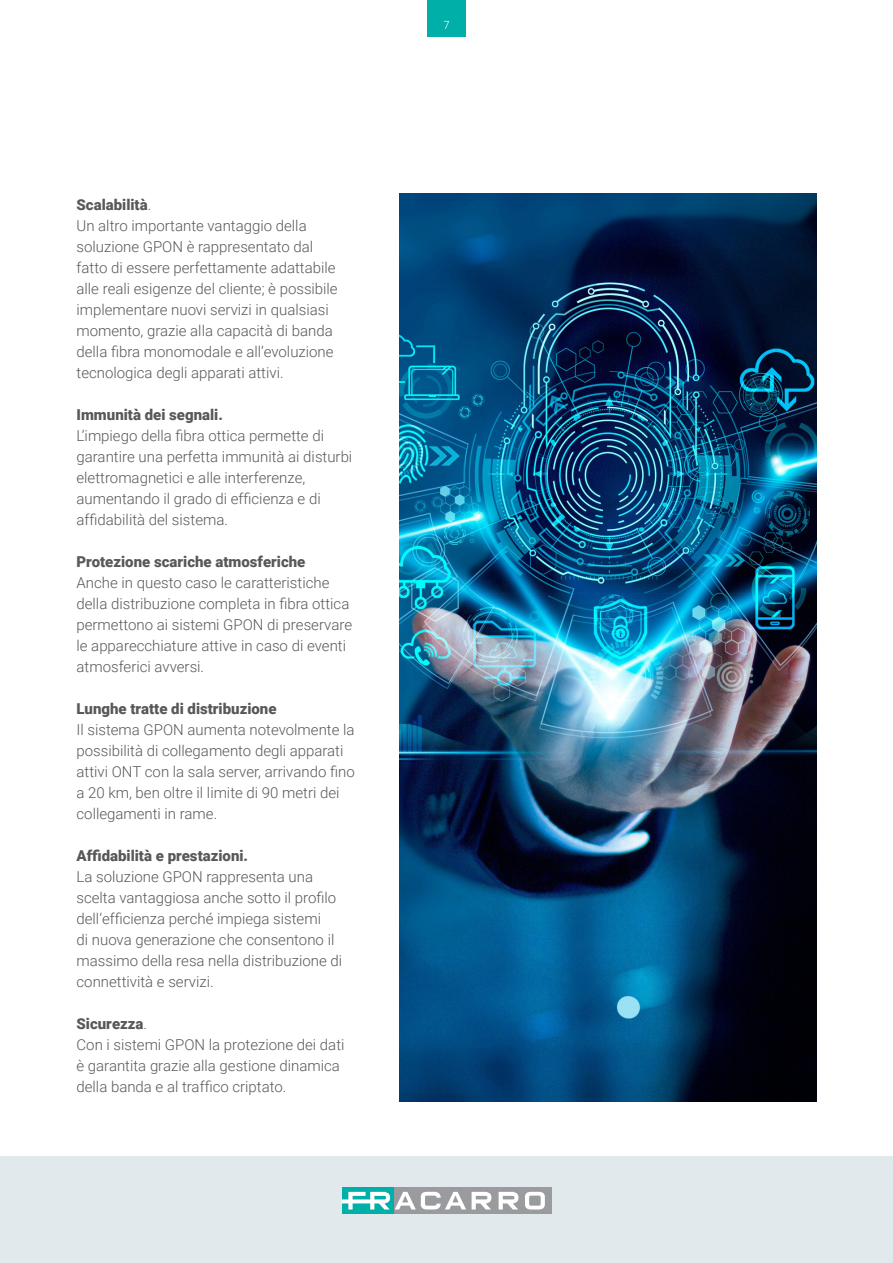
<style>
.page{position:relative;width:893px;height:1263px;background:#fff}
.page>*{position:absolute;margin:0;border:0;box-sizing:border-box;transform-origin:0 0}
.t1{font:300 15px/21px "Roboto";color:#57585a}
.t2{font:900 15px "Roboto";color:#57585a}
.t3{font:300 11.25px "Roboto";color:#fff}
.s1{font-weight:900}
</style>
<div class="page">
<div style="left:0;top:1157px;width:893px;height:106px;background:#e2e9ed"></div>
<div style="left:389px;top:1187px;width:162px;height:27px;background:#999b9e"></div>
<div style="left:342px;top:1187px;width:51px;height:27px;background:#00afa8"></div>
<svg style="left:472px;top:1192px;width:19px;height:17px"></svg>
<svg style="left:499px;top:1192px;width:19px;height:17px"></svg>
<svg style="left:525px;top:1192px;width:20px;height:17px"></svg>
<svg style="left:342px;top:1192px;width:124px;height:17px"></svg>
<div style="left:427px;top:0;width:39px;height:36px;background:#00afa8"></div>
<img style="left:400px;top:194px;width:416px;height:907px">
<p class="t1" style="left:77px;top:193px;width:263px"><span class="s1">Scalabilità</span>.<br>Un altro importante vantaggio della soluzione GPON è rappresentato dal fatto di essere perfettamente adattabile alle reali esigenze del cliente; è possibile implementare nuovi servizi in qualsiasi momento, grazie alla capacità di banda della fibra monomodale e all’evoluzione tecnologica degli apparati attivi.</p>
<p class="t2" style="left:77px;top:404px;width:148px">Immunità dei segnali.</p>
<p class="t1" style="left:77px;top:424px;width:277px">L’impiego della fibra ottica permette di garantire una perfetta immunità ai disturbi elettromagnetici e alle interferenze, aumentando il grado di efficienza e di affidabilità del sistema.</p>
<p class="t2" style="left:77px;top:551px;width:230px">Protezione scariche atmosferiche</p>
<p class="t1" style="left:77px;top:571px;width:277px">Anche in questo caso le caratteristiche della distribuzione completa in fibra ottica permettono ai sistemi GPON di preservare le apparecchiature attive in caso di eventi atmosferici avversi.</p>
<p class="t2" style="left:77px;top:698px;width:202px">Lunghe tratte di distribuzione</p>
<p class="t1" style="left:77px;top:718px;width:280px">Il sistema GPON aumenta notevolmente la possibilità di collegamento degli apparati attivi ONT con la sala server, arrivando fino a 20 km, ben oltre il limite di 90 metri dei collegamenti in rame.</p>
<p class="t2" style="left:77px;top:845px;width:173px">Affidabilità e prestazioni.</p>
<p class="t1" style="left:77px;top:865px;width:267px">La soluzione GPON rappresenta una scelta vantaggiosa anche sotto il profilo dell’efficienza perché impiega sistemi<br>di nuova generazione che consentono il massimo della resa nella distribuzione di connettività e servizi.</p>
<p class="t1" style="left:77px;top:1012px;width:269px"><span class="s1">Sicurezza</span>.<br>Con i sistemi GPON la protezione dei dati è garantita grazie alla gestione dinamica della banda e al traffico criptato.</p>
<p class="t3" style="left:443px;top:19px;width:8px">77</p>
</div>
